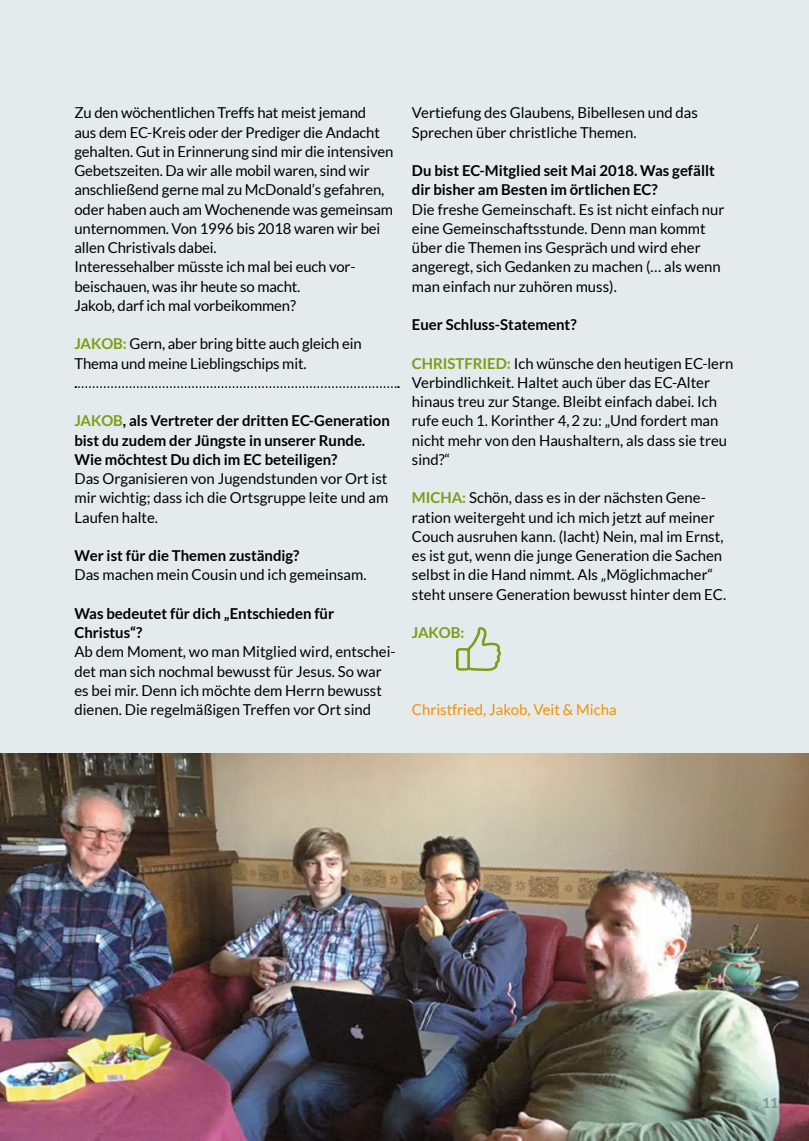
<style>
.page{position:relative;width:809px;height:1141px;background:#e5eaec}
.page>*{position:absolute;margin:0;border:0;box-sizing:border-box;transform-origin:0 0}
.t1{font:15.05px/19.2px "Lato";color:#000}
.t2{font:700 15.05px/19.2px "Lato";color:#000}
.t3{font:15.05px "Lato";color:#f39200}
.t4{font:700 15.05px "Lato";color:#7a9e1a}
.t5{font:700 14px "Lato";color:#83929b}
.s1{font-weight:700;color:#7a9e1a}
.s2{color:#7a9e1a}
</style>
<div class="page">
<svg style="left:75px;top:386px;width:324px;height:2px"></svg>
<img style="left:0;top:754px;width:809px;height:387px">
<svg style="left:456px;top:627px;width:45px;height:44px"></svg>
<p class="t1" style="left:74px;top:103px;width:320px">Zu den wöchentlichen Treffs hat meist jemand<br>aus dem EC-Kreis oder der Prediger die Andacht gehalten. Gut in Erinnerung sind mir die intensiven Gebetszeiten. Da wir alle mobil waren, sind wir anschließend gerne mal zu McDonald’s gefahren, oder haben auch am Wochenende was gemeinsam unternommen. Von 1996 bis 2018 waren wir bei allen Christivals dabei.<br>Interessehalber müsste ich mal bei euch vor&shy;beischauen, was ihr heute so macht.<br>Jakob, darf ich mal vorbeikommen?</p>
<p class="t1" style="left:74px;top:334px;width:289px"><span class="s1">Jakob:</span> Gern, aber bring bitte auch gleich ein<br>Thema und meine Lieblingschips mit.</p>
<p class="t2" style="left:74px;top:411px;width:317px"><span class="s2">Jakob</span>, als Vertreter der dritten EC-Generation bist du zudem der Jüngste in unserer Runde.<br>Wie möchtest Du dich im EC beteiligen?</p>
<p class="t1" style="left:74px;top:469px;width:315px;text-align:justify">Das Organisieren von Jugendstunden vor Ort ist mir wichtig; dass ich die Ortsgruppe leite und am Laufen halte.</p>
<p class="t2" style="left:74px;top:546px;width:226px">Wer ist für die Themen zuständig?</p>
<p class="t1" style="left:74px;top:565px;width:294px">Das machen mein Cousin und ich gemeinsam.</p>
<p class="t2" style="left:74px;top:604px;width:261px">Was bedeutet für dich „Entschieden für<br>Christus“?</p>
<p class="t1" style="left:74px;top:642px;width:323px">Ab dem Moment, wo man Mitglied wird, entschei&shy;det man sich nochmal bewusst für Jesus. So war es bei mir. Denn ich möchte dem Herrn bewusst dienen. Die regelmäßigen Treffen vor Ort sind</p>
<p class="t1" style="left:412px;top:103px;width:287px">Vertiefung des Glaubens, Bibellesen und das<br>Sprechen über christliche Themen.</p>
<p class="t2" style="left:412px;top:161px;width:304px">Du bist EC-Mitglied seit Mai 2018. Was gefällt dir bisher am Besten im örtlichen EC?</p>
<p class="t1" style="left:412px;top:200px;width:314px">Die freshe Gemeinschaft. Es ist nicht einfach nur eine Gemeinschaftsstunde. Denn man kommt über die Themen ins Gespräch und wird eher angeregt, sich Gedanken zu machen (… als wenn man einfach nur zuhören muss).</p>
<p class="t2" style="left:412px;top:315px;width:166px">Euer Schluss-Statement?</p>
<p class="t1" style="left:412px;top:354px;width:323px"><span class="s1">CHRISTFRIED:</span> Ich wünsche den heutigen EC-lern Verbindlichkeit. Haltet auch über das EC-Alter hinaus treu zur Stange. Bleibt einfach dabei. Ich rufe euch 1. Korinther 4,2 zu: „Und fordert man nicht mehr von den Haushaltern, als dass sie treu sind?“</p>
<p class="t1" style="left:412px;top:488px;width:316px"><span class="s1">MICHA:</span> Schön, dass es in der nächsten Gene&shy;ration weitergeht und ich mich jetzt auf meiner Couch ausruhen kann. (lacht) Nein, mal im Ernst, es ist gut, wenn die junge Generation die Sachen selbst in die Hand nimmt. Als „Möglichmacher“ steht unsere Generation bewusst hinter dem EC.</p>
<p class="t4" style="left:412px;top:624px;width:54px">Jakob:</p>
<p class="t3" style="left:412px;top:701px;width:206px">Christfried, Jakob, Veit &amp; Micha</p>
<p class="t5" style="left:762px;top:1095px;width:18px">11</p>
</div>
